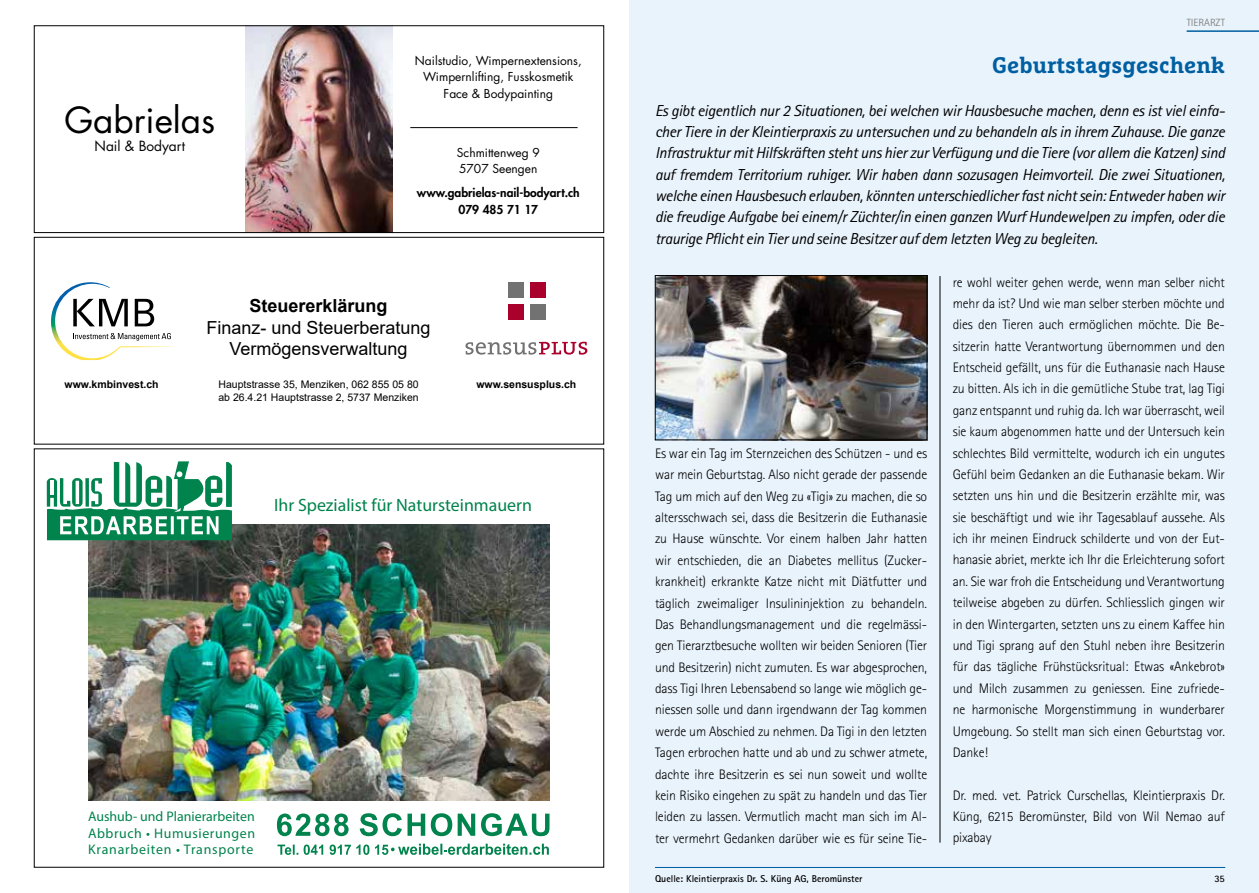
<style>
.page{position:relative;width:1259px;height:893px;background:#fff}
.page>*{position:absolute;margin:0;border:0;box-sizing:border-box;transform-origin:0 0}
.t1{font:35.1px "Futura Std";color:#000}
.t2{font:700 22.5px "Marselis Slab Pro";color:#005fa1}
.t3{font:18px/21.6px "Arial";color:#000;text-align:center}
.t4{font:700 18px "Arial";color:#000}
.t5{font:17.85px "Myriad Pro";color:#00834c}
.t6{font:italic 15.9px/21.3px "Rotis Sans Serif";letter-spacing:-.02em;color:#000;text-align:justify}
.t7{font:13.95px/16.6px "Myriad Pro";letter-spacing:.04em;color:#00834c;text-align:justify}
.t8{font:300 13.8px/21.5px "Rotis Sans Serif";letter-spacing:-.01em;color:#000;text-align:justify}
.t9{font:13.8px "Futura Std";color:#000}
.t10{font:12px/16.5px "Futura Std";color:#000;text-align:center}
.t11{font:800 12px/16.5px "Futura Std";color:#000;text-align:center}
.t12{font:10.5px/12.6px "Arial";color:#000}
.t13{font:700 10.5px "Arial";color:#000}
.t14{font:10.5px "Rotis Sans Serif";color:#868786}
.t15{font:700 9.9px "Rotis Sans Serif";color:#000}
</style>
<div class="page">
<div style="left:629px;top:0;width:630px;height:893px;background:#e9f3fc"></div>
<img style="left:245px;top:28px;width:147px;height:203px">
<hr style="left:410px;top:127px;width:167px;height:1px;background:#000">
<div style="left:34px;top:26px;width:570px;height:207px;border:1px solid #000"></div>
<svg style="left:465px;top:342px;width:122px;height:13px"></svg>
<div style="left:508px;top:282px;width:15px;height:16px;background:#737272"></div>
<div style="left:508px;top:304px;width:15px;height:16px;background:#aa002c"></div>
<div style="left:530px;top:282px;width:15px;height:16px;background:#aa002c"></div>
<div style="left:530px;top:304px;width:15px;height:16px;background:#737272"></div>
<svg style="left:51px;top:282px;width:121px;height:78px"></svg>
<div style="left:34px;top:237px;width:570px;height:207px;border:1px solid #000"></div>
<img style="left:89px;top:524px;width:460px;height:276px">
<svg style="left:47px;top:461px;width:185px;height:79px"></svg>
<div style="left:211px;top:480px;width:6px;height:9px;background:#fff"></div>
<svg style="left:277px;top:813px;width:272px;height:23px"></svg>
<svg style="left:277px;top:844px;width:272px;height:11px"></svg>
<hr style="left:1186px;top:30px;width:73px;height:2px;background:#005fa1">
<hr style="left:655px;top:867px;width:570px;height:1px;background:#005fa1">
<hr style="left:939px;top:276px;width:1px;height:567px;background:#000">
<img style="left:657px;top:277px;width:268px;height:161px">
<div style="left:655px;top:275px;width:272px;height:165px;border:1px solid #000"></div>
<h1 class="t1" style="left:64px;top:97px;width:152px">Gabrielas</h1>
<p class="t9" style="left:95px;top:137px;width:92px">Nail &amp; Bodyart</p>
<p class="t10" style="left:415px;top:52px;width:168px">Nailstudio, Wimpernextensions,<br>Wimpernlifting, Fusskosmetik<br>Face &amp; Bodypainting</p>
<p class="t10" style="left:457px;top:144px;width:84px;text-align:left">Schmittenweg 9<br>5707 Seengen</p>
<p class="t11" style="left:417px;top:184px;width:164px">www.gabrielas-nail-bodyart.ch<br>079 485 71 17</p>
<h3 class="t4" style="left:249px;top:293px;width:140px">Steuererklärung</h3>
<h3 class="t3" style="left:206px;top:316px;width:226px">Finanz- und Steuerberatung<br>Vermögensverwaltung</h3>
<p class="t12" style="left:218px;top:378px;width:202px">Hauptstrasse 35, Menziken, 062 855 05 80 ab 26.4.21 Hauptstrasse 2, 5737 Menziken</p>
<p class="t13" style="left:65px;top:377px;width:96px">www.kmbinvest.ch</p>
<p class="t13" style="left:476px;top:377px;width:101px">www.sensusplus.ch</p>
<p class="t5" style="left:274px;top:494px;width:259px">Ihr Spezialist für Natursteinmauern</p>
<p class="t7" style="left:88px;top:808px;width:169px">Aushub- und Planierarbeiten Abbruch • Humusierungen Kranarbeiten • Transporte</p>
<p class="t14" style="left:1186px;top:16px;width:40px">TIERARZT</p>
<h2 class="t2" style="left:992px;top:51px;width:234px">Geburtstagsgeschenk</h2>
<p class="t6" style="left:655px;top:100px;width:571px">Es gibt eigentlich nur 2 Situationen, bei welchen wir Hausbesuche machen, denn es ist viel einfa&shy;cher Tiere in der Kleintierpraxis zu untersuchen und zu behandeln als in ihrem Zuhause. Die ganze Infrastruktur mit Hilfskräften steht uns hier zur Verfügung und die Tiere (vor allem die Katzen) sind auf fremdem Territorium ruhiger. Wir haben dann sozusagen Heimvorteil. Die zwei Situationen, welche einen Hausbesuch erlauben, könnten unterschiedlicher fast nicht sein: Entweder haben wir die freudige Aufgabe bei einem/r Züchter/in einen ganzen Wurf Hundewelpen zu impfen, oder die traurige Pflicht ein Tier und seine Besitzer auf dem letzten Weg zu begleiten.</p>
<p class="t8" style="left:655px;top:443px;width:274px">Es war ein Tag im Sternzeichen des Schützen - und es war mein Geburtstag. Also nicht gerade der passende Tag um mich auf den Weg zu «Tigi» zu machen, die so altersschwach sei, dass die Besitzerin die Euthanasie zu Hause wünschte. Vor einem halben Jahr hatten wir entschieden, die an Diabetes mellitus (Zucker&shy;krankheit) erkrankte Katze nicht mit Diätfutter und täglich zweimaliger Insulininjektion zu behandeln.<br>Das Behandlungsmanagement und die regelmässi&shy;gen Tierarztbesuche wollten wir beiden Senioren (Tier und Besitzerin) nicht zumuten. Es war abgesprochen, dass Tigi Ihren Lebensabend so lange wie möglich ge&shy;niessen solle und dann irgendwann der Tag kommen werde um Abschied zu nehmen. Da Tigi in den letzten Tagen erbrochen hatte und ab und zu schwer atmete, dachte ihre Besitzerin es sei nun soweit und wollte kein Risiko eingehen zu spät zu handeln und das Tier leiden zu lassen. Vermutlich macht man sich im Al&shy;ter vermehrt Gedanken darüber wie es für seine Tie-</p>
<p class="t15" style="left:655px;top:872px;width:209px">Quelle: Kleintierpraxis Dr. S. Küng AG, Beromünster</p>
<p class="t8" style="left:952px;top:271px;width:274px">re wohl weiter gehen werde, wenn man selber nicht mehr da ist? Und wie man selber sterben möchte und dies den Tieren auch ermöglichen möchte. Die Be&shy;sitzerin hatte Verantwortung übernommen und den Entscheid gefällt, uns für die Euthanasie nach Hause zu bitten. Als ich in die gemütliche Stube trat, lag Tigi ganz entspannt und ruhig da. Ich war überrascht, weil sie kaum abgenommen hatte und der Untersuch kein schlechtes Bild vermittelte, wodurch ich ein ungutes Gefühl beim Gedanken an die Euthanasie bekam. Wir setzten uns hin und die Besitzerin erzählte mir, was sie beschäftigt und wie ihr Tagesablauf aussehe. Als ich ihr meinen Eindruck schilderte und von der Eut&shy;hanasie abriet, merkte ich Ihr die Erleichterung sofort an. Sie war froh die Entscheidung und Verantwortung teilweise abgeben zu dürfen. Schliesslich gingen wir in den Wintergarten, setzten uns zu einem Kaffee hin und Tigi sprang auf den Stuhl neben ihre Besitzerin für das tägliche Frühstücksritual: Etwas «Ankebrot» und Milch zusammen zu geniessen. Eine zufriede&shy;ne harmonische Morgenstimmung in wunderbarer Umgebung. So stellt man sich einen Geburtstag vor.<br>Danke!</p>
<p class="t8" style="left:952px;top:784px;width:274px">Dr. med. vet. Patrick Curschellas, Kleintierpraxis Dr.<br>Küng, 6215 Beromünster, Bild von Wil Nemao auf pixabay</p>
<p class="t15" style="left:1214px;top:872px;width:12px">35</p>
</div>
